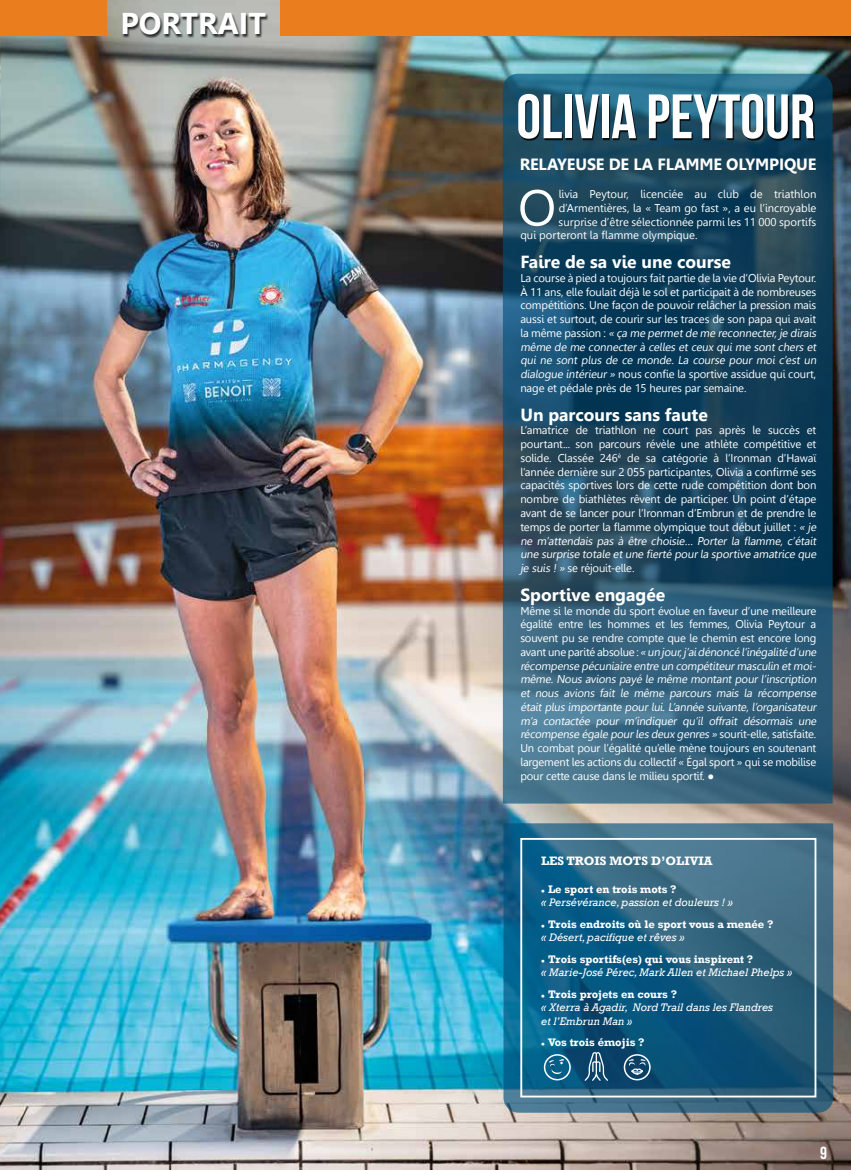
<style>
.page{position:relative;width:851px;height:1170px;background:#fff}
.page>*{position:absolute;margin:0;border:0;box-sizing:border-box;transform-origin:0 0}
.t1{font:700 62.5px "Bebas Neue";color:#fff}
.t2{font:50.5px "Leelawadee";color:#fff}
.t3{font:700 30px "Leelawadee";color:#fff}
.t4{font:700 17.5px "Leelawadee";color:#fff}
.t5{font:700 17.5px "Bebas Neue";color:#fff}
.t6{font:700 16.25px "Leelawadee";letter-spacing:-.01em;color:#fff}
.t7{font:700 12.5px "Rockwell";color:#fff}
.t8{font:11.25px/13.8px "Leelawadee";letter-spacing:-.01em;color:#fff}
.t9{font:italic 11.25px/13.8px "Rockwell";color:#fff}
.t10{font:700 11.25px/13.8px "Rockwell";color:#fff}
.s1{font-family:"Impact"}
.s2{font-weight:700;font-style:normal}
.s3{font-weight:400;font-style:italic}
</style>
<div class="page">
<img style="left:0;top:0;width:850px;height:1169px">
<img style="left:0;top:36px;width:1px;height:197px">
<div style="left:280px;top:0;width:570px;height:35px;background:#ea7e1f"></div>
<div style="left:0;top:0;width:107px;height:36px;background:#ea7e1f"></div>
<div style="left:122px;top:13px;width:147px;height:25px;background:#000;opacity:.75"></div>
<svg style="left:503px;top:74px;width:329px;height:729px;background:#214e68"></svg>
<svg style="left:503px;top:823px;width:330px;height:289px;background:#246282"></svg>
<div style="left:519px;top:96px;width:295px;height:45px;background:#000;opacity:.85"></div>
<div style="left:520px;top:837px;width:296px;height:260px;border:2px solid #fff"></div>
<svg style="left:543px;top:1054px;width:27px;height:26px"></svg>
<svg style="left:623px;top:1054px;width:27px;height:26px"></svg>
<svg style="left:584px;top:1051px;width:24px;height:29px"></svg>
<h3 class="t3" style="left:120px;top:7px;width:147px">PORTRAIT</h3>
<h1 class="t1" style="left:516px;top:82px;width:300px">OLIVIA PEYTOUR</h1>
<h3 class="t6" style="left:519px;top:155px;width:298px">RELAYEUSE DE LA FLAMME OLYMPIQUE</h3>
<h2 class="t2" style="left:518px;top:179px;width:40px">O</h2>
<p class="t8" style="left:558px;top:187px;width:259px">livia Peytour, licenciée au club de triathlon</p>
<p class="t8" style="left:558px;top:201px;width:259px">d’Armentières, la « Team go fast », a eu l’incroyable</p>
<p class="t8" style="left:558px;top:215px;width:259px">surprise d’être sélectionnée parmi les 11 000 sportifs</p>
<p class="t8" style="left:520px;top:228px;width:179px">qui porteront la flamme olympique.</p>
<h3 class="t4" style="left:520px;top:252px;width:212px">Faire de sa vie une course</h3>
<p class="t8" style="left:520px;top:271px;width:299px">La course à pied a toujours fait partie de la vie d’Olivia Peytour.<br>À 11 ans, elle foulait déjà le sol et participait à de nombreuses compétitions. Une façon de pouvoir relâcher la pression mais aussi et surtout, de courir sur les traces de son papa qui avait la m ê m e pa s s io n : « ça me permet de me reconnecter,je dirais même de me connecter à celles et ceux qui me sont chers et qui ne sont plus de ce monde. La course pour moi c’est un dialogue intérieur» nous confie la sportive assidue qui court, nage et pédale près de 15 heures par semaine.</p>
<h3 class="t4" style="left:520px;top:404px;width:189px">Un parcours sans faute</h3>
<p class="t8" style="left:520px;top:423px;width:299px">L’amatrice de triathlon ne court pas après le succès et pourtant... son parcours révèle une athlète compétitive et solide. Classée 246<sup>è</sup> de sa catégorie à l’Ironman d’Hawaï l’année dernière sur 2 055 participantes, Olivia a confirmé ses capacités sportives lors de cette rude compétition dont bon nombre de biathlètes rêvent de participer. Un point d’étape avant de se lancer pour l’Ironman d’Embrun et de prendre le temps de porter la flamme olympique tout début juillet : « je ne m’attendais pas à être choisie… Porter la flamme, c’était une surprise totale et une fierté pour la sportive amatrice que je suis !» se réjouit-elle.</p>
<h3 class="t4" style="left:520px;top:584px;width:146px">Sportive engagée</h3>
<p class="t8" style="left:520px;top:603px;width:299px">Même si le monde du sport évolue en faveur d’une meilleure égalité entre les hommes et les femmes, Olivia Peytour a souvent pu se rendre compte que le chemin est encore long ava nt u n e pa rité a b so lu e : «un jour,j’aidénoncé l’inégalité d’une récompense pécuniaire entre un compétiteurmasculin etmoi&shy;même. Nous avions payé le même montant pour l’inscription et nous avions fait le même parcours mais la récompense était plus importante pour lui. L’année suivante, l’organisateur m’a contactée pour m’indiquer qu’il offrait désormais une récompense égale pourles deux genres » s o u rit- e l le, s a t isfa ite .<br>Un combat pour l’égalité qu’elle mène toujours en soutenant largement les actions du collectif « Égal sport » qui se mobilise pour cette cause dans le milieu sportif. <span class="s1">●</span></p>
<p class="t7" style="left:541px;top:853px;width:173px">LES TROIS MOTS D’OLIVIA</p>
<p class="t9" style="left:541px;top:882px;width:193px">● <span class="s2">Le sport en trois mots ?<br></span>« Persévérance, passion et douleurs ! »</p>
<p class="t10" style="left:541px;top:916px;width:234px">● Trois endroits où le sport vous a menée ? <span class="s3">« Désert, pacifique et rêves »</span></p>
<p class="t9" style="left:541px;top:952px;width:253px">● <span class="s2">Trois sportifs(es) qui vous inspirent ?<br></span>« Marie-José Pérec, Mark Allen et Michael Phelps »</p>
<p class="t9" style="left:541px;top:987px;width:233px">● <span class="s2">Trois projets en cours ?<br></span>« Xterra à Agadir, Nord Trail dans les Flandres et l’Embrun Man »</p>
<p class="t10" style="left:541px;top:1035px;width:105px">● Vos trois émojis ?</p>
<h3 class="t5" style="left:819px;top:1142px;width:8px">9</h3>
</div>
